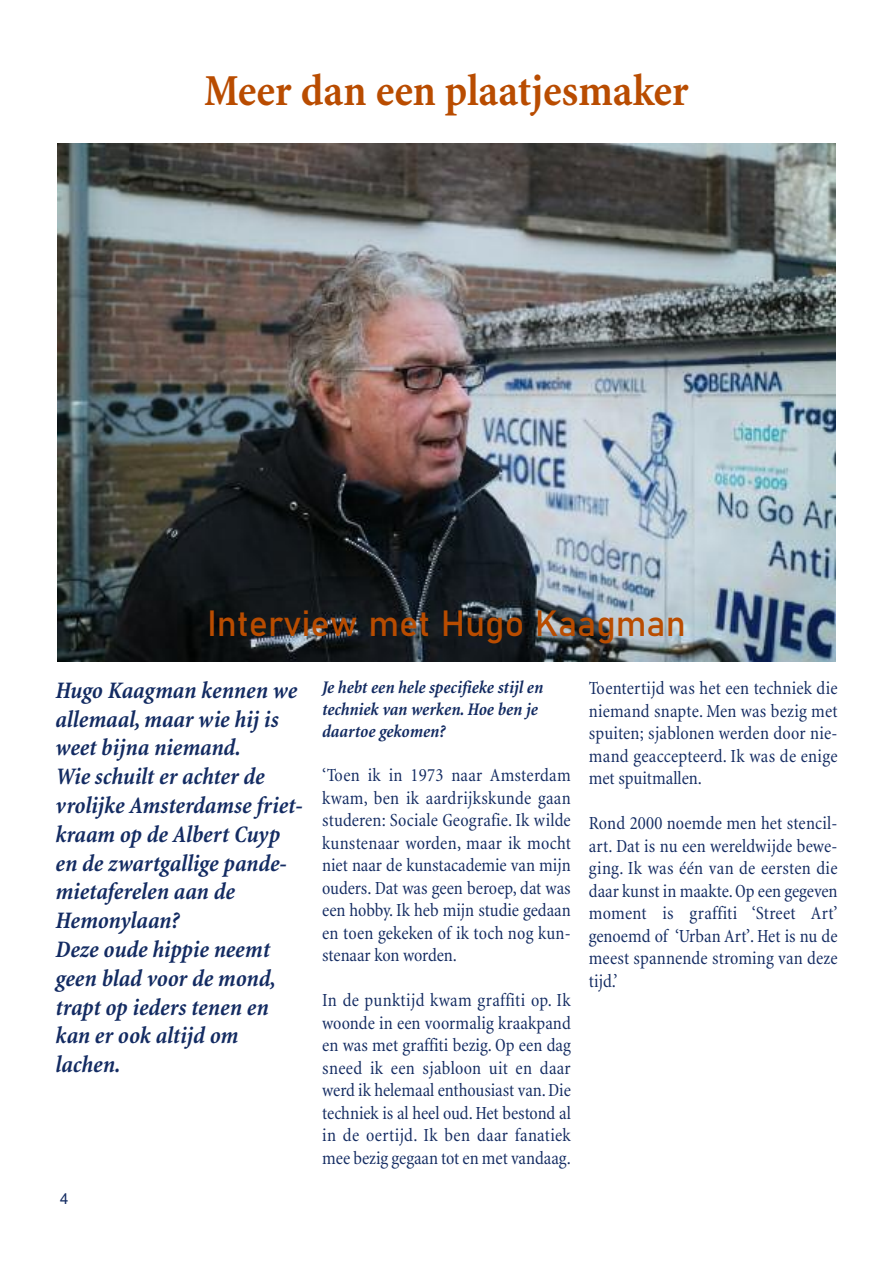
<style>
.page{position:relative;width:893px;height:1263px;background:#fff}
.page>*{position:absolute;margin:0;border:0;box-sizing:border-box;transform-origin:0 0}
.t1{font:700 condensed 45px "Minion";letter-spacing:-.005em;color:#b94c00}
.t2{font:36px "Bahnschrift";color:#b94c00}
.t3{font:italic 700 condensed 24px/28.8px "Minion";letter-spacing:-.005em;color:#132b62}
.t4{font:condensed 18.75px/22.5px "Minion";letter-spacing:.005em;color:#132b62;text-align:justify}
.t5{font:italic 700 condensed 18px/21.6px "Minion";letter-spacing:-.005em;color:#132b62}
.t6{font:15px "Arial";color:#132b62}
</style>
<div class="page">
<img style="left:58px;top:144px;width:777px;height:518px">
<h1 class="t1" style="left:204px;top:74px;width:486px">Meer dan een plaatjesmaker</h1>
<h2 class="t2" style="left:207px;top:600px;width:480px">Interview met Hugo Kaagman</h2>
<p class="t3" style="left:55px;top:678px;width:249px">Hugo Kaagman kennen we allemaal, maar wie hij is weet bijna niemand.<br>Wie schuilt er achter de vrolijke Amsterdamse friet&shy;kraam op de Albert Cuyp en de zwartgallige pande&shy;mietaferelen aan de<br>Hemonylaan?<br>Deze oude hippie neemt geen blad voor de mond, trapt op ieders tenen en kan er ook altijd om lachen.</p>
<p class="t5" style="left:322px;top:679px;width:223px">Je hebt een hele specifieke stijl en techniek van werken. Hoe ben je daartoe gekomen?</p>
<p class="t4" style="left:322px;top:766px;width:250px">‘Toen ik in 1973 naar Amsterdam kwam, ben ik aardrijkskunde gaan studeren: Sociale Geografie. Ik wilde kunstenaar worden, maar ik mocht niet naar de kunstacademie van mijn ouders. Dat was geen beroep, dat was een hobby. Ik heb mijn studie gedaan en toen gekeken of ik toch nog kun&shy;stenaar kon worden.</p>
<p class="t4" style="left:322px;top:991px;width:250px">In de punktijd kwam graffiti op. Ik woonde in een voormalig kraakpand en was met graffiti bezig. Op een dag sneed ik een sjabloon uit en daar werd ik helemaal enthousiast van.Die techniek is al heel oud.Het bestond al in de oertijd. Ik ben daar fanatiek mee bezig gegaan tot en met vandaag.</p>
<p class="t6" style="left:60px;top:1190px;width:10px">4</p>
<p class="t4" style="left:589px;top:678px;width:250px">Toentertijd was het een techniek die niemand snapte. Men was bezig met spuiten; sjablonen werden door nie&shy;mand geaccepteerd. Ik was de enige met spuitmallen.</p>
<p class="t4" style="left:589px;top:813px;width:250px">Rond 2000 noemde men het stencil&shy;art. Dat is nu een wereldwijde bewe&shy;ging. Ik was één van de eersten die daar kunst in maakte.Op een gegeven moment is graffiti ‘Street Art’ genoemd of ‘Urban Art’. Het is nu de meest spannende stroming van deze tijd.’</p>
</div>
